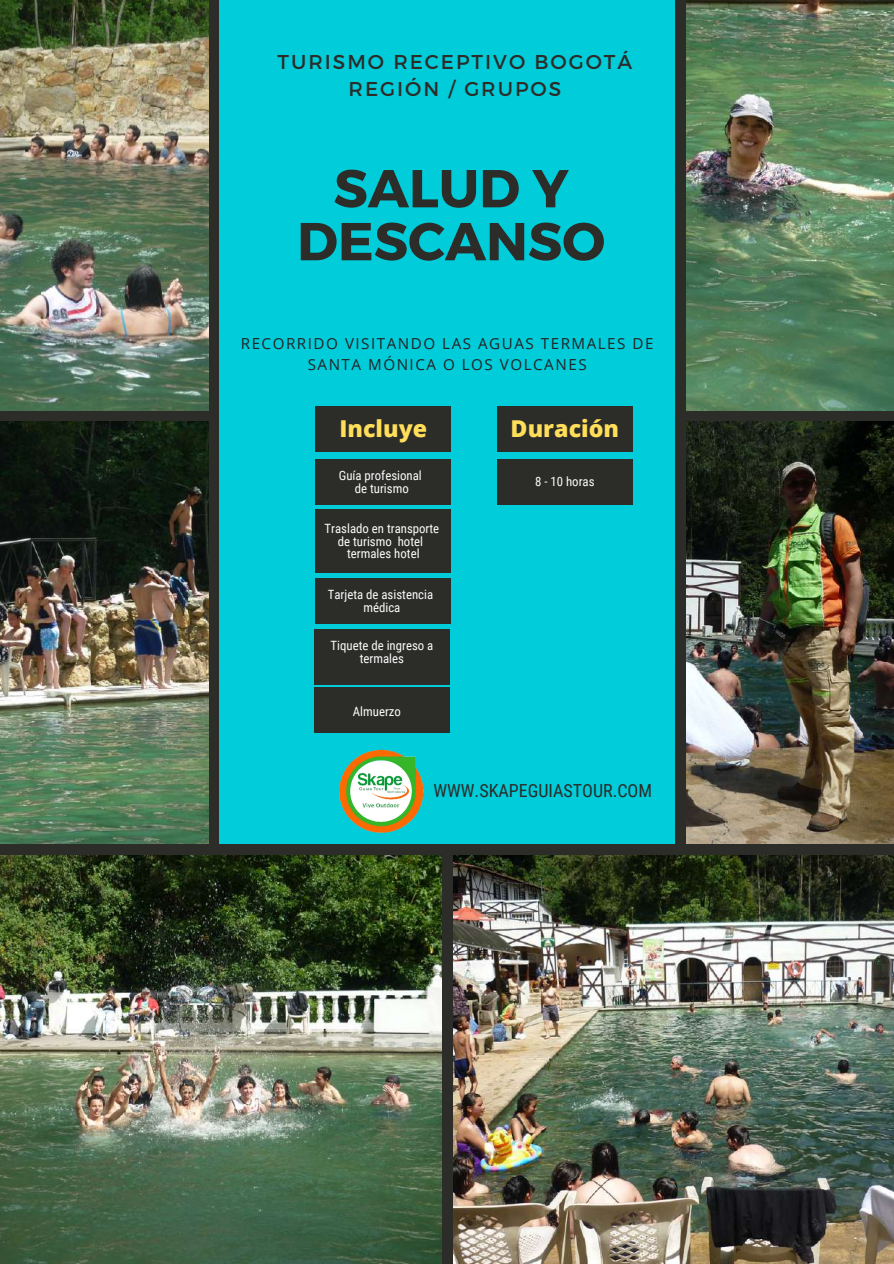
<style>
.page{position:relative;width:894px;height:1264px;background:#fff}
.page>*{position:absolute;margin:0;border:0;box-sizing:border-box;transform-origin:0 0}
.t1{font:700 53.25px/52.9px "Montserrat";color:#2c2c29;text-align:center}
.t2{font:800 23.25px "Open Sans";color:#ffde59}
.t3{font:19.95px/27px "Montserrat";letter-spacing:.1em;color:#2c2c29;text-align:center}
.t4{font:18px "Roboto Condensed";color:#2c2c29}
.t5{font:15.15px/20.2px "Open Sans";letter-spacing:.1em;color:#232425;text-align:center}
.t6{font:12.75px/12.8px "Roboto Condensed";color:#fcfcfc;text-align:center}
</style>
<div class="page">
<div style="left:0;top:0;width:893px;height:1263px;background:#2c2c29"></div>
<img style="left:0;top:0;width:208px;height:410px">
<div style="left:220px;top:0;width:454px;height:843px;background:#00ccda"></div>
<img style="left:686px;top:0;width:207px;height:410px">
<img style="left:0;top:421px;width:208px;height:422px">
<img style="left:686px;top:421px;width:207px;height:422px">
<img style="left:0;top:855px;width:441px;height:408px">
<img style="left:453px;top:855px;width:440px;height:408px">
<div style="left:315px;top:459px;width:135px;height:45px;background:#2c2c29"></div>
<div style="left:315px;top:509px;width:136px;height:64px;background:#2c2c29"></div>
<div style="left:315px;top:578px;width:135px;height:45px;background:#2c2c29"></div>
<div style="left:315px;top:406px;width:135px;height:45px;background:#2c2c29"></div>
<div style="left:497px;top:459px;width:135px;height:45px;background:#2c2c29"></div>
<div style="left:497px;top:406px;width:135px;height:45px;background:#2c2c29"></div>
<div style="left:314px;top:687px;width:135px;height:45px;background:#2c2c29"></div>
<img style="left:329px;top:749px;width:104px;height:95px">
<div style="left:314px;top:629px;width:135px;height:56px;background:#2c2c29"></div>
<h3 class="t3" style="left:277px;top:48px;width:356px">TURISMO RECEPTIVO BOGOTÁ<br>REGIÓN / GRUPOS</h3>
<h1 class="t1" style="left:297px;top:159px;width:309px">SALUD Y<br>DESCANSO</h1>
<p class="t5" style="left:241px;top:333px;width:414px">RECORRIDO VISITANDO LAS AGUAS TERMALES DE<br>SANTA MÓNICA O LOS VOLCANES</p>
<h2 class="t2" style="left:339px;top:412px;width:89px">Incluye</h2>
<p class="t6" style="left:339px;top:469px;width:84px">Guía profesional de turismo</p>
<p class="t6" style="left:324px;top:522px;width:116px">Traslado en transporte de turismo hotel termales hotel</p>
<p class="t6" style="left:328px;top:588px;width:107px">Tarjeta de asistencia médica</p>
<p class="t6" style="left:330px;top:639px;width:104px">Tiquete de ingreso a termales</p>
<p class="t6" style="left:353px;top:705px;width:50px">Almuerzo</p>
<h2 class="t2" style="left:510px;top:412px;width:110px">Duración</h2>
<p class="t6" style="left:535px;top:475px;width:61px">8 - 10 horas</p>
<h3 class="t4" style="left:433px;top:780px;width:220px">WWW.SKAPEGUIASTOUR.COM</h3>
</div>
